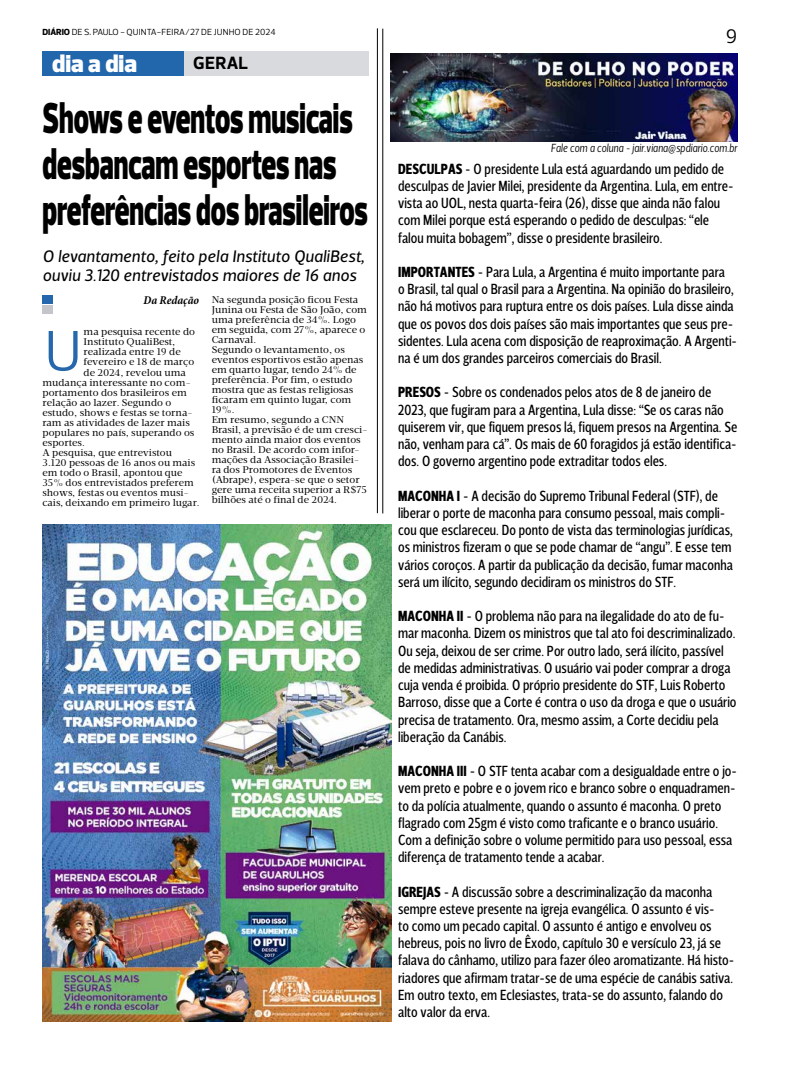
<style>
.page{position:relative;width:794px;height:1078px;background:#fff}
.page>*{position:absolute;margin:0;border:0;box-sizing:border-box;transform-origin:0 0}
.t1{font:58px "Prelo";color:#2768ad}
.t2{font:900 44px/46px "Prelo";color:#000;scale:.63 1}
.t3{font:900 25px "Prelo";color:#fff}
.t4{font:20px "Prelo";color:#000}
.t5{font:700 18px "Prelo";letter-spacing:.015em;color:#000}
.t6{font:italic 17px/19px "Velino Sans";color:#000}
.t7{font:15px/17.2px "Velino Sans Condensed";color:#000}
.t8{font:italic 300 12px "Velino Sans Condensed";color:#000}
.t9{font:italic 700 condensed 12px "Minion Pro";letter-spacing:-.005em;color:#000}
.t10{font:10px/10px "Velino Text";color:#000}
.t11{font:9px "Prelo";color:#000}
.s1{font-weight:800}
.s2{font-weight:700}
</style>
<div class="page">
<div style="left:42px;top:51px;width:141px;height:24px;background:#2266ac"></div>
<div style="left:184px;top:51px;width:185px;height:24px;background:#d8dade"></div>
<div style="left:43px;top:305px;width:10px;height:9px;background:#c3c5ca"></div>
<div style="left:43px;top:295px;width:10px;height:8px;background:#2567ad"></div>
<hr style="left:382px;top:29px;width:1px;height:484px;background:#000">
<hr style="left:377px;top:28px;width:1px;height:485px;background:#000">
<img style="left:390px;top:54px;width:347px;height:88px">
<img style="left:43px;top:524px;width:348px;height:496px">
<p class="t11" style="left:43px;top:27px;width:235px"><span class="s1">DIÁRIO</span> DE S. PAULO - QUINTA-FEIRA/27 DE JUNHO DE 2024</p>
<h3 class="t4" style="left:726px;top:24px;width:13px">9</h3>
<h3 class="t3" style="left:52px;top:48px;width:86px">dia a dia</h3>
<p class="t5" style="left:193px;top:52px;width:56px">GERAL</p>
<h2 class="t2" style="left:43px;top:95px;width:518px">Shows e eventos musicais desbancam esportes nas preferências dos brasileiros</h2>
<p class="t8" style="left:551px;top:141px;width:188px">Fale com a coluna - jair.viana@spdiario.com.br</p>
<p class="t7" style="left:398px;top:160px;width:337px"><span class="s2">DESCULPAS</span> - O presidente Lula está aguardando um pedido de desculpas de Javier Milei, presidente da Argentina. Lula, em entre&shy;vista ao UOL, nesta quarta-feira (26), disse que ainda não falou com Milei porque está esperando o pedido de desculpas: “ele falou muita bobagem”, disse o presidente brasileiro.</p>
<p class="t7" style="left:398px;top:263px;width:340px"><span class="s2">IMPORTANTES</span> - Para Lula, a Argentina é muito importante para<br>o Brasil, tal qual o Brasil para a Argentina. Na opinião do brasileiro, não há motivos para ruptura entre os dois países. Lula disse ainda que os povos dos dois países são mais importantes que seus pre&shy;sidentes. Lula acena com disposição de reaproximação. A Argenti&shy;na é um dos grandes parceiros comerciais do Brasil.</p>
<p class="t7" style="left:398px;top:384px;width:341px"><span class="s2">PRESOS</span> - Sobre os condenados pelos atos de 8 de janeiro de 2023, que fugiram para a Argentina, Lula disse: “Se os caras não quiserem vir, que fiquem presos lá, fiquem presos na Argentina. Se não, venham para cá”. Os mais de 60 foragidos já estão identifica&shy;dos. O governo argentino pode extraditar todos eles.</p>
<p class="t7" style="left:398px;top:487px;width:336px"><span class="s2">MACONHA I</span> - A decisão do Supremo Tribunal Federal (STF), de liberar o porte de maconha para consumo pessoal, mais compli&shy;cou que esclareceu. Do ponto de vista das terminologias jurídicas, os ministros fizeram o que se pode chamar de “angu”. E esse tem vários coroços. A partir da publicação da decisão, fumar maconha será um ilícito, segundo decidiram os ministros do STF.</p>
<p class="t7" style="left:398px;top:607px;width:340px"><span class="s2">MACONHA II</span> - O problema não para na ilegalidade do ato de fu&shy;mar maconha. Dizem os ministros que tal ato foi descriminalizado.<br>Ou seja, deixou de ser crime. Por outro lado, será ilícito, passível de medidas administrativas. O usuário vai poder comprar a droga cuja venda é proibida. O próprio presidente do STF, Luis Roberto Barroso, disse que a Corte é contra o uso da droga e que o usuário precisa de tratamento. Ora, mesmo assim, a Corte decidiu pela liberação da Canábis.</p>
<p class="t7" style="left:398px;top:762px;width:340px"><span class="s2">MACONHA III</span> - O STF tenta acabar com a desigualdade entre o jo&shy;vem preto e pobre e o jovem rico e branco sobre o enquadramen&shy;to da polícia atualmente, quando o assunto é maconha. O preto flagrado com 25gm é visto como traficante e o branco usuário.<br>Com a definição sobre o volume permitido para uso pessoal, essa diferença de tratamento tende a acabar.</p>
<p class="t7" style="left:398px;top:882px;width:338px"><span class="s2">IGREJAS</span> - A discussão sobre a descriminalização da maconha sempre esteve presente na igreja evangélica. O assunto é vis-<br>to como um pecado capital. O assunto é antigo e envolveu os hebreus, pois no livro de Êxodo, capítulo 30 e versículo 23, já se falava do cânhamo, utilizo para fazer óleo aromatizante. Há histo&shy;riadores que afirmam tratar-se de uma espécie de canábis sativa.<br>Em outro texto, em Eclesiastes, trata-se do assunto, falando do alto valor da erva.</p>
<p class="t6" style="left:43px;top:247px;width:324px">O levantamento, feito pela Instituto QualiBest, ouviu 3.120 entrevistados maiores de 16 anos</p>
<p class="t10" style="left:212px;top:294px;width:158px">Na segunda posição ficou Festa<br>Junina ou Festa de São João, com uma preferência de 34%. Logo em seguida, com 27%, aparece o<br>Carnaval.<br>Segundo o levantamento, os eventos esportivos estão apenas em quarto lugar, tendo 24% de preferência. Por fim, o estudo mostra que as festas religiosas ficaram em quinto lugar, com<br>19%.<br>Em resumo, segundo a CNN<br>Brasil, a previsão é de um cresci&shy;mento ainda maior dos eventos no Brasil. De acordo com infor&shy;mações da Associação Brasilei&shy;ra dos Promotores de Eventos (Abrape), espera-se que o setor gere uma receita superior a R$75 bilhões até o final de 2024.</p>
<p class="t9" style="left:143px;top:291px;width:57px">Da Redação</p>
<h1 class="t1" style="left:45px;top:315px;width:39px">U</h1>
<p class="t10" style="left:84px;top:327px;width:113px">ma pesquisa recente do</p>
<p class="t10" style="left:84px;top:337px;width:93px">Instituto QualiBest,</p>
<p class="t10" style="left:84px;top:347px;width:99px">realizada entre 19 de</p>
<p class="t10" style="left:84px;top:357px;width:112px">fevereiro e 18 de março</p>
<p class="t10" style="left:84px;top:367px;width:104px">de 2024, revelou uma</p>
<p class="t10" style="left:43px;top:377px;width:150px">mudança interessante no com-</p>
<p class="t10" style="left:43px;top:387px;width:146px">portamento dos brasileiros em</p>
<p class="t10" style="left:43px;top:397px;width:130px">relação ao lazer. Segundo o</p>
<p class="t10" style="left:43px;top:407px;width:152px">estudo, shows e festas se torna-</p>
<p class="t10" style="left:43px;top:417px;width:149px">ram as atividades de lazer mais</p>
<p class="t10" style="left:43px;top:427px;width:153px">populares no país, superando os</p>
<p class="t10" style="left:43px;top:437px;width:44px">esportes.</p>
<p class="t10" style="left:43px;top:447px;width:131px">A pesquisa, que entrevistou</p>
<p class="t10" style="left:43px;top:457px;width:154px">3.120 pessoas de 16 anos ou mais</p>
<p class="t10" style="left:43px;top:467px;width:141px">em todo o Brasil, apontou que</p>
<p class="t10" style="left:43px;top:477px;width:153px">35% dos entrevistados preferem</p>
<p class="t10" style="left:43px;top:487px;width:148px">shows, festas ou eventos musi-</p>
<p class="t10" style="left:43px;top:497px;width:159px">cais, deixando em primeiro lugar.</p>
</div>
